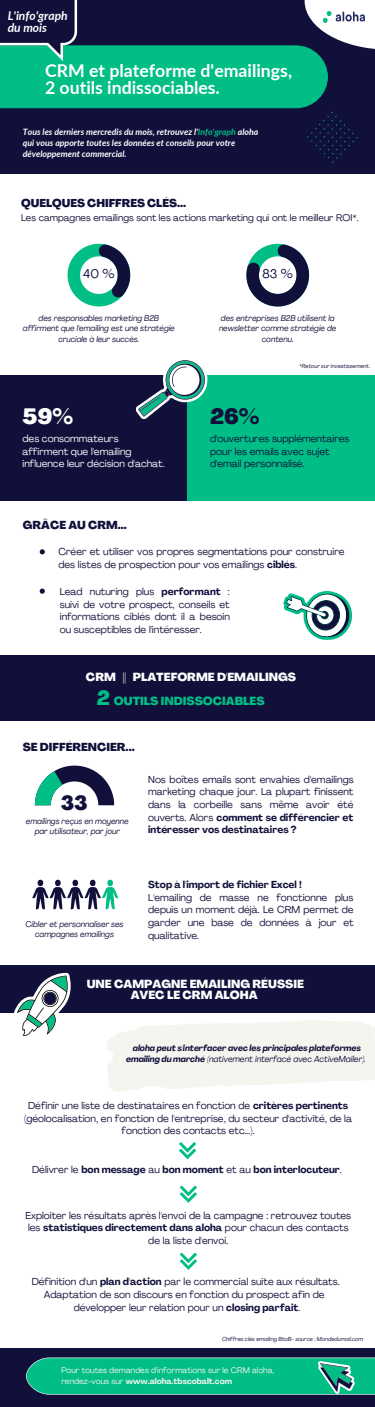
<style>
.page{position:relative;width:375px;height:1407px;background:#fff}
.page>*{position:absolute;margin:0;border:0;box-sizing:border-box;transform-origin:0 0}
.t1{font:800 21.81px "Agrandir";color:#11103b}
.t2{font:800 21.81px "Agrandir";color:#fff}
.t3{font:800 20.31px "Agrandir";color:#11103b}
.t4{font:700 17.69px/17.4px "Lato";color:#fff}
.t5{font:12.5px "Agrandir";color:#11103b}
.t6{font:italic 700 12.06px/11.8px "Lato";color:#fff}
.t7{font:800 11.56px/24.1px "Agrandir";color:#fff}
.t8{font:800 11.38px "Agrandir";color:#11103b}
.t9{font:800 11.25px "Agrandir";color:#11103b}
.t10{font:10px/12.6px "Agrandir";color:#11103b;text-align:justify}
.t11{font:700 10px "Agrandir";color:#11103b}
.t12{font:10px/12.6px "Agrandir";color:#fff}
.t13{font:9.5px "Agrandir";color:#11103b}
.t14{font:italic 700 8.75px/11.2px "Lato";color:#fff}
.t15{font:italic 700 8.62px/10.8px "Agrandir";color:#11103b;text-align:center}
.t16{font:italic 8.25px/10.3px "Agrandir";color:#11103b;text-align:center}
.t17{font:8.12px/10.3px "Agrandir";color:#f5f5ef}
.t18{font:italic 5.75px "Agrandir";color:#11103b}
.s1{color:#00be86}
.s2{font-weight:700}
.s3{font-size:20.31px;color:#00be86}
.s4{font-weight:400}
</style>
<div class="page">
<div style="left:0;top:0;width:375px;height:174px;background:#11103b"></div>
<img style="left:307px;top:112px;width:51px;height:51px">
<svg style="left:0;top:0;width:375px;height:108px"></svg>
<img style="left:323px;top:12px;width:42px;height:11px">
<div style="left:0;top:375px;width:187px;height:125px;background:#11103b"></div>
<div style="left:187px;top:375px;width:188px;height:125px;background:#00be86"></div>
<svg style="left:136px;top:360px;width:72px;height:59px"></svg>
<svg style="left:246px;top:244px;width:63px;height:62px"></svg>
<svg style="left:68px;top:244px;width:62px;height:62px"></svg>
<div style="left:0;top:655px;width:375px;height:66px;background:#11103b"></div>
<svg style="left:283px;top:591px;width:69px;height:49px"></svg>
<svg style="left:40px;top:549px;width:5px;height:5px"></svg>
<svg style="left:40px;top:588px;width:5px;height:5px"></svg>
<div style="left:0;top:1347px;width:375px;height:59px;background:#11103b"></div>
<svg style="left:26px;top:1357px;width:349px;height:38px;background:#0eb888"></svg>
<svg style="left:32px;top:879px;width:86px;height:30px"></svg>
<svg style="left:35px;top:765px;width:79px;height:40px"></svg>
<div style="left:0;top:965px;width:375px;height:47px;background:#11103b"></div>
<svg style="left:12px;top:972px;width:62px;height:64px"></svg>
<svg style="left:179px;top:1142px;width:17px;height:17px"></svg>
<svg style="left:180px;top:1185px;width:17px;height:17px"></svg>
<svg style="left:180px;top:1252px;width:17px;height:17px"></svg>
<svg style="left:107px;top:1020px;width:268px;height:71px"></svg>
<p class="t6" style="left:8px;top:9px;width:62px">L'info'graph du mois</p>
<h3 class="t4" style="left:45px;top:61px;width:249px">CRM et plateforme d'emailings,<br>2 outils indissociables.</h3>
<p class="t14" style="left:23px;top:126px;width:237px">Tous les derniers mercredis du mois, retrouvez l'<span class="s1">Info'graph</span> aloha qui vous apporte toutes les données et conseils pour votre développement commercial.</p>
<p class="t9" style="left:21px;top:198px;width:167px">QUELQUES CHIFFRES CLÉS...</p>
<p class="t13" style="left:21px;top:214px;width:339px">Les campagnes emailings sont les actions marketing qui ont le meilleur ROI*.</p>
<p class="t5" style="left:83px;top:269px;width:33px">40 %</p>
<p class="t5" style="left:263px;top:269px;width:32px">83 %</p>
<p class="t16" style="left:23px;top:314px;width:153px">des responsables marketing B2B affirment que l'emailing est une stratégie cruciale à leur succès.</p>
<p class="t16" style="left:219px;top:314px;width:119px">des entreprises B2B utilisent la newsletter comme stratégie de contenu.</p>
<p class="t18" style="left:299px;top:364px;width:73px">*Retour sur investissement.</p>
<h1 class="t2" style="left:23px;top:407px;width:52px">59%</h1>
<h1 class="t1" style="left:210px;top:407px;width:51px">26%</h1>
<p class="t12" style="left:23px;top:433px;width:144px">des consommateurs affirment que l'emailing influence leur décision d'achat.</p>
<p class="t10" style="left:210px;top:433px;width:141px;text-align:left">d'ouvertures supplémentaires pour les emails avec sujet d'email personnalisé.</p>
<p class="t8" style="left:23px;top:520px;width:105px">GRÂCE AU CRM...</p>
<p class="t10" style="left:58px;top:546px;width:288px">Créer et utiliser vos propres segmentations pour construire des listes de prospection pour vos emailings <span class="s2">ciblés</span>.</p>
<p class="t10" style="left:60px;top:586px;width:172px">Lead nuturing plus <span class="s2">performant</span> : suivi de votre prospect, conseils et informations ciblés dont il a besoin ou susceptibles de l'intéresser.</p>
<p class="t7" style="left:97px;top:666px;width:201px;text-indent:-11px">CRM || PLATEFORME D'EMAILINGS<br><span class="s3">2</span> <span class="s1">OUTILS INDISSOCIABLES</span></p>
<p class="t8" style="left:23px;top:742px;width:113px">SE DIFFÉRENCIER...</p>
<h2 class="t3" style="left:61px;top:795px;width:28px">33</h2>
<p class="t16" style="left:26px;top:816px;width:104px">emailings reçus en moyenne par utilisateur, par jour</p>
<p class="t10" style="left:148px;top:773px;width:207px">Nos boîtes emails sont envahies d'emailings marketing chaque jour. La plupart finissent dans la corbeille sans même avoir été ouverts. Alors <span class="s2">comment se différencier et intéresser vos destinataires ?</span></p>
<p class="t11" style="left:148px;top:880px;width:155px">Stop à l'import de fichier Excel !</p>
<p class="t10" style="left:148px;top:891px;width:207px">L'emailing de masse ne fonctionne plus depuis un moment déjà. Le CRM permet de garder une base de données à jour et qualitative.</p>
<p class="t16" style="left:26px;top:919px;width:100px">Cibler et personnaliser ses campagnes emailings</p>
<p class="t7" style="left:87px;top:979px;width:219px;line-height:11.2px;text-align:center">UNE CAMPAGNE EMAILING RÉUSSIE<br>AVEC LE CRM ALOHA</p>
<p class="t15" style="left:126px;top:1043px;width:241px">aloha peut s'interfacer avec les principales plateformes emailing du marché <span class="s4">(nativement interfacé avec ActiveMailer).</span></p>
<p class="t10" style="left:24px;top:1100px;width:329px;text-align:center">Définir une liste de destinataires en fonction de <span class="s2">critères pertinents </span>(géolocalisation, en fonction de l'entreprise, du secteur d'activité, de la fonction des contacts etc...).</p>
<p class="t11" style="left:32px;top:1165px;width:311px"><span class="s4">Délivrer le</span> bon message <span class="s4">au</span> bon moment <span class="s4">et au</span> bon interlocuteur<span class="s4">.</span></p>
<p class="t10" style="left:25px;top:1209px;width:327px;text-align:center">Exploiter les résultats après l'envoi de la campagne : retrouvez toutes les <span class="s2">statistiques directement dans aloha</span> pour chacun des contacts de la liste d'envoi.</p>
<p class="t10" style="left:32px;top:1276px;width:310px;text-align:center">Définition d'un <span class="s2">plan d'action</span> par le commercial suite aux résultats.<br>Adaptation de son discours en fonction du prospect afin de développer leur relation pour un <span class="s2">closing parfait</span>.</p>
<p class="t18" style="left:222px;top:1336px;width:143px">Chiffres clés emailing BtoB- source : Mondedumail.com</p>
<p class="t17" style="left:61px;top:1365px;width:215px">Pour toutes demandes d'informations sur le CRM aloha, rendez-vous sur <span class="s2">www.aloha.tbscobalt.com</span></p>
</div>
